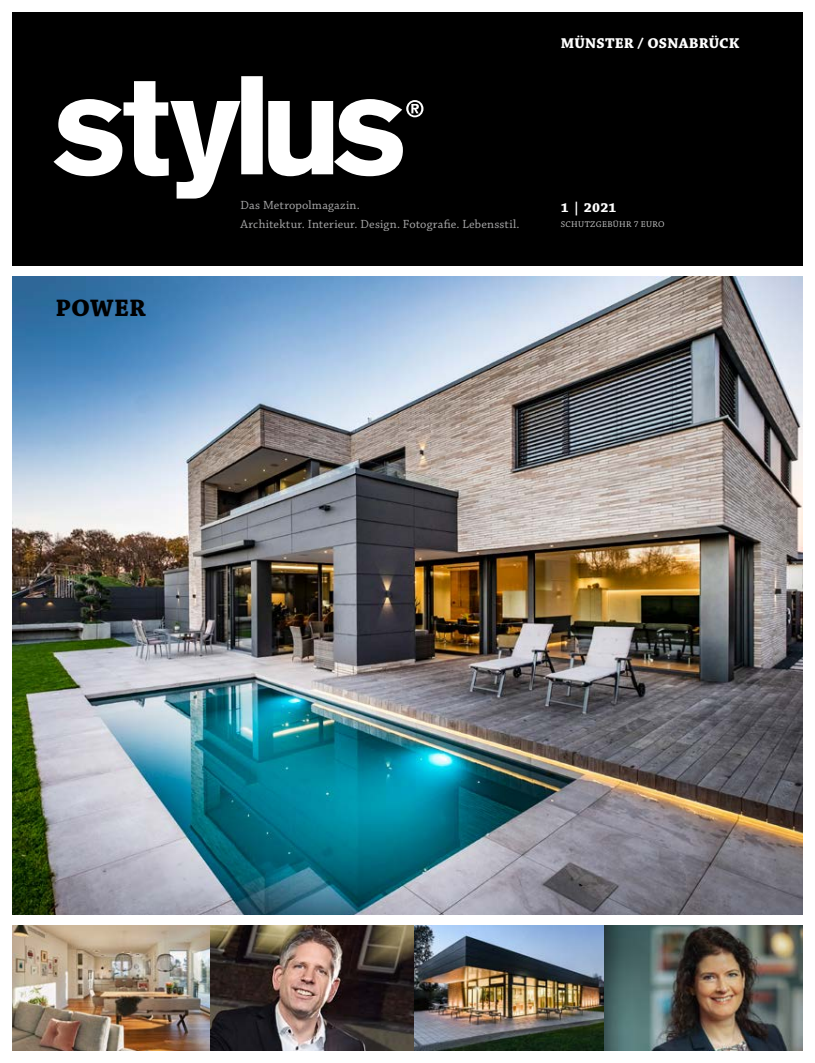
<style>
.page{position:relative;width:815px;height:1063px;background:#fff}
.page>*{position:absolute;margin:0;border:0;box-sizing:border-box;transform-origin:0 0}
.t1{font:700 25.12px "Chaparral Pro";letter-spacing:.005em;color:#000}
.t2{font:700 15px "Chaparral Pro";letter-spacing:.01em;color:#fff}
.t3{font:700 13.75px "Chaparral Pro";color:#fff}
.t4{font:12.5px/18.6px "Chaparral Pro";letter-spacing:.015em;color:#a7a7a8}
.t5{font:8.75px "Chaparral Pro";letter-spacing:.04em;color:#cbcccc}
</style>
<div class="page">
<div style="left:12px;top:12px;width:791px;height:253px;background:#000"></div>
<svg style="left:54px;top:76px;width:369px;height:123px"></svg>
<img style="left:12px;top:277px;width:790px;height:637px">
<img style="left:414px;top:925px;width:389px;height:126px">
<img style="left:12px;top:925px;width:198px;height:126px">
<img style="left:210px;top:925px;width:204px;height:126px">
<h1 class="t1" style="left:55px;top:293px;width:92px">POWER</h1>
<p class="t2" style="left:561px;top:35px;width:180px">MÜNSTER / OSNABRÜCK</p>
<p class="t4" style="left:241px;top:196px;width:281px">Das Metropolmagazin.<br>Architektur. Interieur. Design. Fotografie. Lebensstil.</p>
<p class="t3" style="left:561px;top:199px;width:57px">1 | 2021</p>
<p class="t5" style="left:561px;top:220px;width:105px">SCHUTZGEBÜHR 7 EURO</p>
</div>
